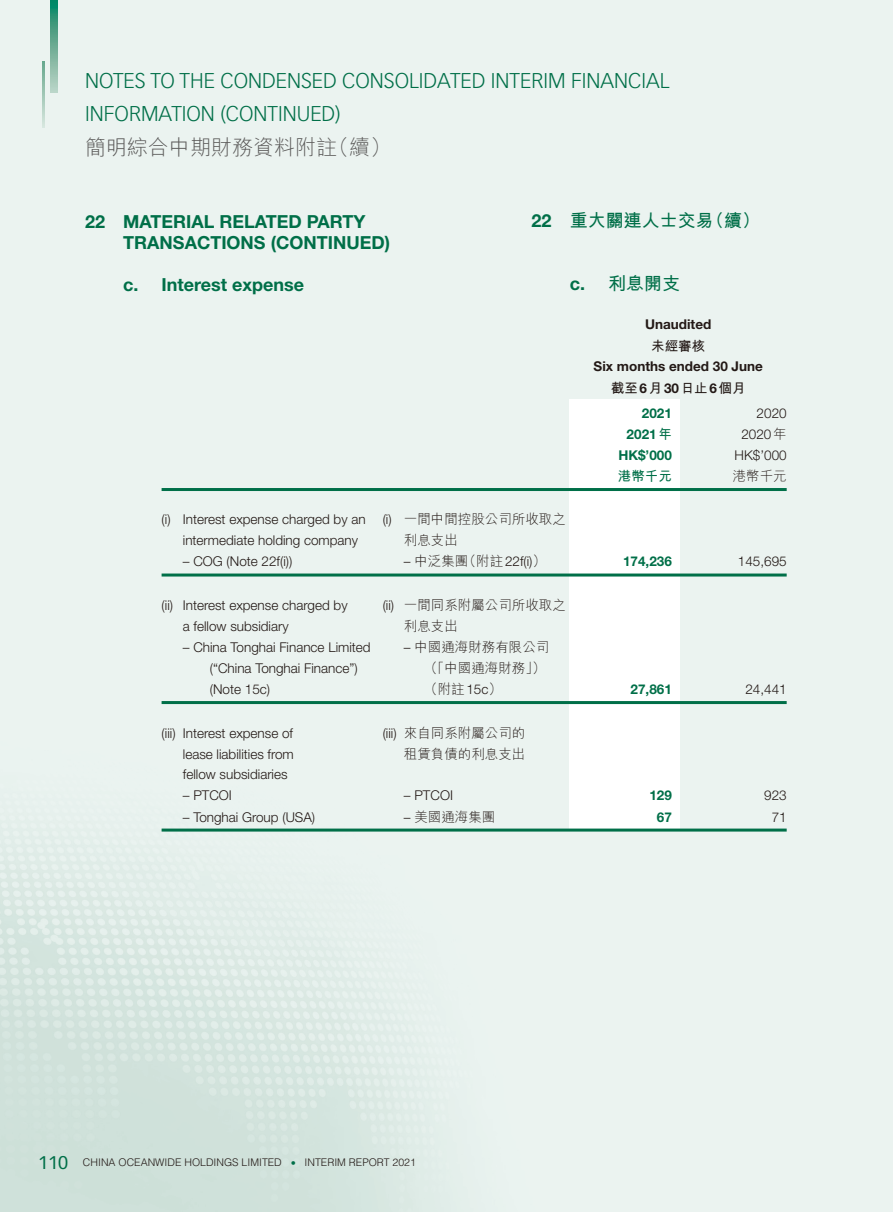
<style>
.page{position:relative;width:893px;height:1212px;background:#fff}
.page>*{position:absolute;margin:0;border:0;box-sizing:border-box;transform-origin:0 0}
.t1{font:300 21px/33px "Vectora LT Std";color:#006f48}
.t2{font:300 21px "M Hei HK";color:#595857}
.Subhead_1_e{font:700 18px/21px "Helvetica Neue LT Std";color:#006f48}
.Subhead_2_e{font:700 18px "Helvetica Neue LT Std";color:#006f48}
.Subhead_1_c{font:700 18px "M Hei HK";color:#006f48}
.Subhead_2_c{font:700 18px "M Hei HK";color:#006f48}
.Table_1_colume{font:300 13.5px "Helvetica Neue LT Std";color:#231916}
.Table_1_colume-2{font:300 13.5px "M Hei HK";color:#231916}
.Table_2_colume{font:700 13.5px "Helvetica Neue LT Std";color:#231916}
.Table_1_colume-3{font:700 13.5px "Helvetica Neue LT Std";color:#006f48}
.Table_2_colume-2{font:700 13.5px "Helvetica Neue LT Std";color:#006f48}
.Table_2_colume-3{font:300 13.5px "Helvetica Neue LT Std";color:#231916}
.Table_2_colume-4{font:700 13.5px "M Hei HK";color:#231916}
.Table_2_colume-5{font:700 13.5px "M Hei HK";color:#006f48}
.Table_2_colume-6{font:300 13.5px "M Hei HK";color:#231916}
.t3{font:300 10.5px "Helvetica LT Std";color:#231916}
.s1{font-family:"Helvetica Neue LT Std"}
.s2{font-family:"M Hei HK"}
.s3{font-family:"Vectora LT Std";font-weight:400;font-size:18px;color:#006f48}
.s4{font-family:"M Hei HK";color:#006f48}
</style>
<div class="page">
<div style="left:0;top:0;width:892px;height:1212px;background:#ebf3f0"></div>
<img style="left:0;top:497px;width:620px;height:715px">
<svg style="left:51px;top:0;width:6px;height:92px"></svg>
<svg style="left:42px;top:61px;width:3px;height:67px"></svg>
<div style="left:570px;top:400px;width:110px;height:431px;background:#fff"></div>
<hr style="left:162px;top:488px;width:625px;height:3px;background:#006f48">
<hr style="left:162px;top:573px;width:625px;height:3px;background:#006f48">
<hr style="left:162px;top:701px;width:625px;height:3px;background:#006f48">
<hr style="left:162px;top:828px;width:625px;height:3px;background:#006f48">
<h1 class="t1" style="left:85px;top:64px;width:586px">NOTES TO THE CONDENSED CONSOLIDATED INTERIM FINANCIAL<br>INFORMATION (CONTINUED)</h1>
<h1 class="t2" style="left:85px;top:136px;width:308px">簡明綜合中期財務資料附註（續）</h1>
<p class="Subhead_1_e" style="left:123px;top:210px;width:268px;text-indent:-38px">22 MATERIAL RELATED PARTY<br>TRANSACTIONS (CONTINUED)</p>
<p class="Subhead_2_e" style="left:123px;top:273px;width:182px">c. Interest expense</p>
<p class="Subhead_1_c" style="left:531px;top:207px;width:230px"><span class="s1">22</span> 重大關連人士交易（續）</p>
<p class="Subhead_2_c" style="left:570px;top:270px;width:112px"><span class="s1">c.</span> 利息開支</p>
<p class="Table_2_colume" style="left:645px;top:316px;width:68px">Unaudited</p>
<p class="Table_2_colume-4" style="left:651px;top:336px;width:55px">未經審核</p>
<p class="Table_2_colume" style="left:594px;top:358px;width:171px">Six months ended 30 June</p>
<p class="Table_2_colume-4" style="left:611px;top:378px;width:136px">截至<span class="s1">6</span>月<span class="s1">30</span>日止<span class="s1">6</span>個月</p>
<p class="Table_2_colume-2" style="left:642px;top:405px;width:32px">2021</p>
<p class="Table_2_colume-3" style="left:757px;top:405px;width:32px">2020</p>
<p class="Table_2_colume-2" style="left:627px;top:426px;width:47px">2021<span class="s2">年</span></p>
<p class="Table_2_colume-3" style="left:741px;top:426px;width:47px">2020<span class="s2">年</span></p>
<p class="Table_2_colume-2" style="left:618px;top:447px;width:55px">HK$’000</p>
<p class="Table_2_colume-3" style="left:735px;top:447px;width:54px">HK$’000</p>
<p class="Table_2_colume-5" style="left:618px;top:466px;width:55px">港幣千元</p>
<p class="Table_2_colume-6" style="left:733px;top:469px;width:56px">港幣千元</p>
<p class="Table_1_colume" style="left:162px;top:511px;width:206px">(i) Interest expense charged by an</p>
<p class="Table_1_colume-2" style="left:383px;top:513px;width:185px"><span class="s1">(i)</span> 一間中間控股公司所收取之</p>
<p class="Table_1_colume" style="left:183px;top:532px;width:177px">intermediate holding company</p>
<p class="Table_1_colume-2" style="left:404px;top:534px;width:55px">利息支出</p>
<p class="Table_1_colume" style="left:183px;top:553px;width:111px">– COG (Note 22f(i))</p>
<p class="Table_1_colume-2" style="left:404px;top:555px;width:144px"><span class="s1">–</span> 中泛集團（附註<span class="s1">22f(i)</span>）</p>
<p class="Table_1_colume-3" style="left:623px;top:553px;width:50px">174,236</p>
<p class="Table_1_colume" style="left:738px;top:553px;width:50px">145,695</p>
<p class="Table_1_colume" style="left:162px;top:597px;width:188px">(ii) Interest expense charged by</p>
<p class="Table_1_colume-2" style="left:383px;top:598px;width:185px"><span class="s1">(ii)</span> 一間同系附屬公司所收取之</p>
<p class="Table_1_colume" style="left:183px;top:618px;width:107px">a fellow subsidiary</p>
<p class="Table_1_colume-2" style="left:404px;top:619px;width:55px">利息支出</p>
<p class="Table_1_colume" style="left:183px;top:639px;width:189px">– China Tonghai Finance Limited</p>
<p class="Table_1_colume-2" style="left:404px;top:640px;width:147px"><span class="s1">–</span> 中國通海財務有限公司</p>
<p class="Table_1_colume" style="left:210px;top:660px;width:149px">(“China Tonghai Finance”)</p>
<p class="Table_1_colume-2" style="left:424px;top:661px;width:123px">（「中國通海財務」）</p>
<p class="Table_1_colume" style="left:210px;top:681px;width:62px">(Note 15c)</p>
<p class="Table_1_colume-2" style="left:424px;top:682px;width:79px">（附註<span class="s1">15c</span>）</p>
<p class="Table_1_colume-3" style="left:631px;top:681px;width:43px">27,861</p>
<p class="Table_1_colume" style="left:745px;top:681px;width:43px">24,441</p>
<p class="Table_1_colume" style="left:162px;top:724px;width:133px">(iii) Interest expense of</p>
<p class="Table_1_colume-2" style="left:383px;top:726px;width:144px"><span class="s1">(iii)</span> 來自同系附屬公司的</p>
<p class="Table_1_colume" style="left:183px;top:745px;width:113px">lease liabilities from</p>
<p class="Table_1_colume-2" style="left:404px;top:747px;width:123px">租賃負債的利息支出</p>
<p class="Table_1_colume" style="left:183px;top:766px;width:106px">fellow subsidiaries</p>
<p class="Table_1_colume" style="left:183px;top:787px;width:51px">– PTCOI</p>
<p class="Table_1_colume" style="left:404px;top:787px;width:51px">– PTCOI</p>
<p class="Table_1_colume-3" style="left:649px;top:786px;width:24px">129</p>
<p class="Table_1_colume" style="left:764px;top:787px;width:24px">923</p>
<p class="Table_1_colume" style="left:183px;top:808px;width:134px">– Tonghai Group (USA)</p>
<p class="Table_1_colume-2" style="left:404px;top:810px;width:93px"><span class="s1">–</span> 美國通海集團</p>
<p class="Table_1_colume-3" style="left:657px;top:808px;width:17px">67</p>
<p class="Table_1_colume" style="left:772px;top:808px;width:17px">71</p>
<p class="t3" style="left:38px;top:1156px;width:379px"><span class="s3">110</span> CHINA OCEANWIDE HOLDINGS LIMITED <span class="s4">•</span> INTERIM REPORT 2021</p>
</div>
